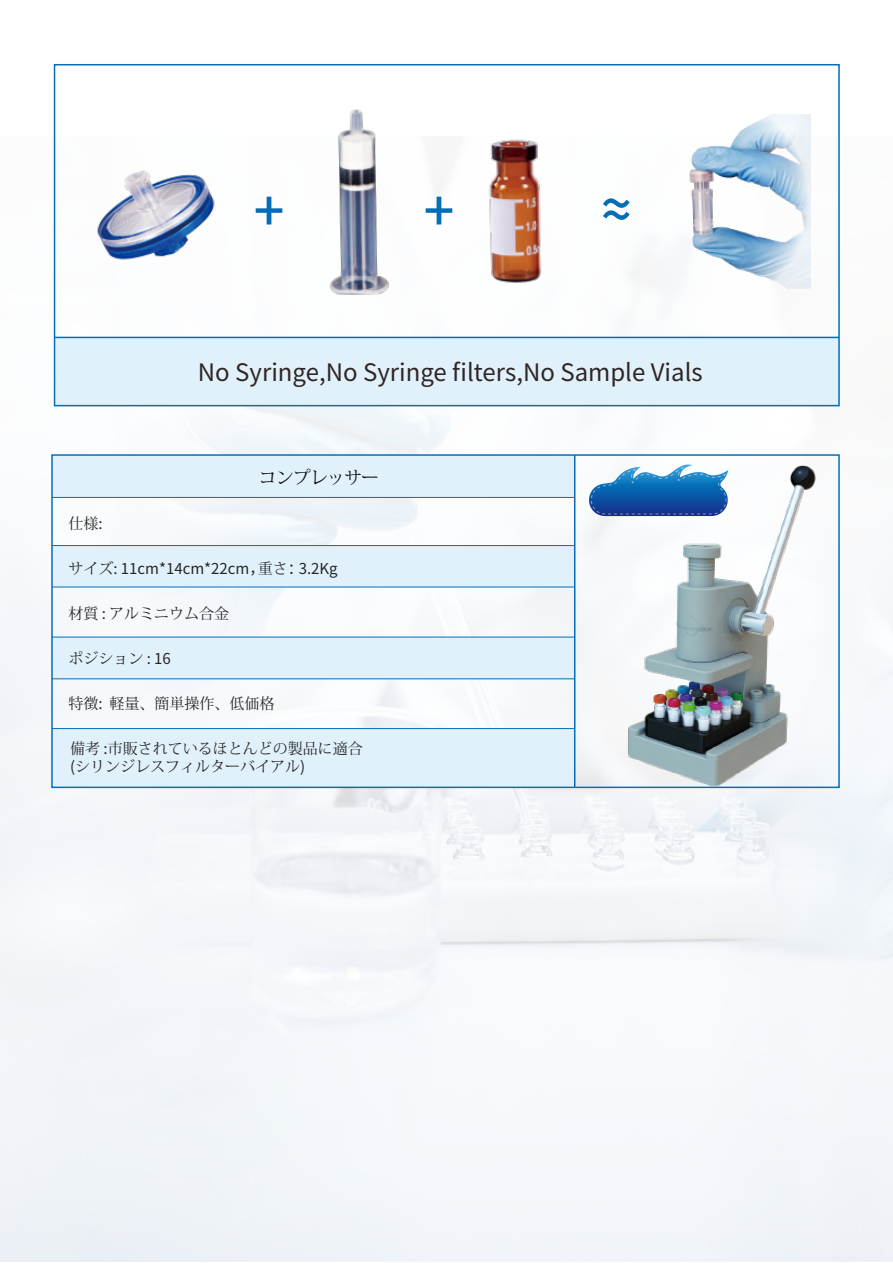
<style>
.page{position:relative;width:893px;height:1263px;background:#fff}
.page>*{position:absolute;margin:0;border:0;box-sizing:border-box;transform-origin:0 0}
.t1{font:500 54px "Source Han Sans CN";color:#036eb7}
.t2{font:24px "Source Han Sans CN";color:#2e2624}
.t3{font:17.55px "Koz Min Pr 6 N";letter-spacing:-.025em;color:#0e0f0f}
.t4{font:15px/18px "Koz Min Pr 6 N";color:#252525}
.t5{font:15px "Source Han Sans CN";color:#252525}
.s1{font-family:"Source Han Sans CN"}
.s2{font-family:"Koz Min Pr 6 N"}
</style>
<div class="page">
<div style="left:52px;top:455px;width:523px;height:41px;background:#e1f1fb"></div>
<div style="left:52px;top:545px;width:523px;height:42px;background:#e1f1fb"></div>
<div style="left:52px;top:637px;width:523px;height:41px;background:#e1f1fb"></div>
<div style="left:52px;top:728px;width:523px;height:59px;background:#e1f1fb"></div>
<hr style="left:52px;top:497px;width:523px;height:1px;background:#036eb7">
<hr style="left:52px;top:545px;width:522px;height:1px;background:#036eb7">
<hr style="left:52px;top:678px;width:523px;height:1px;background:#036eb7">
<hr style="left:52px;top:587px;width:523px;height:1px;background:#036eb7">
<hr style="left:52px;top:637px;width:523px;height:1px;background:#036eb7">
<hr style="left:52px;top:728px;width:523px;height:1px;background:#036eb7">
<img style="left:612px;top:453px;width:232px;height:347px">
<hr style="left:574px;top:455px;width:1px;height:332px;background:#036eb7">
<svg style="left:587px;top:464px;width:141px;height:52px"></svg>
<img style="left:639px;top:115px;width:171px;height:174px">
<img style="left:81px;top:137px;width:134px;height:150px">
<img style="left:329px;top:109px;width:90px;height:186px">
<img style="left:458px;top:136px;width:101px;height:173px">
<div style="left:55px;top:337px;width:784px;height:69px;background:#e1f1fb"></div>
<div style="left:54px;top:64px;width:786px;height:342px;border:2px solid #036eb7"></div>
<hr style="left:55px;top:337px;width:784px;height:1px;background:#036eb7">
<h1 class="t1" style="left:254px;top:180px;width:32px">+</h1>
<h1 class="t1" style="left:424px;top:180px;width:32px">+</h1>
<h1 class="t1" style="left:601px;top:179px;width:32px">~~</h1>
<h2 class="t2" style="left:198px;top:358px;width:506px">No Syringe,No Syringe filters,No Sample Vials</h2>
<p class="t3" style="left:259px;top:468px;width:122px">コンプレッサー</p>
<p class="t4" style="left:68px;top:515px;width:36px">仕様<span class="s1">:</span></p>
<p class="t5" style="left:68px;top:560px;width:271px"><span class="s2">サイズ</span>: 11cm*14cm*22cm，<span class="s2">重さ</span>： 3.2Kg</p>
<p class="t4" style="left:68px;top:605px;width:162px">材質 <span class="s1">:</span> アルミニウム合金</p>
<p class="t4" style="left:68px;top:650px;width:104px">ポジション <span class="s1">: 16</span></p>
<p class="t4" style="left:68px;top:695px;width:207px">特徴<span class="s1">:</span> 軽量、簡単操作、低価格</p>
<p class="t4" style="left:70px;top:740px;width:294px">備考 <span class="s1">:</span>市販されているほとんどの製品に適合<span class="s1">(</span>シリンジレスフィルターバイアル<span class="s1">)</span></p>
</div>
